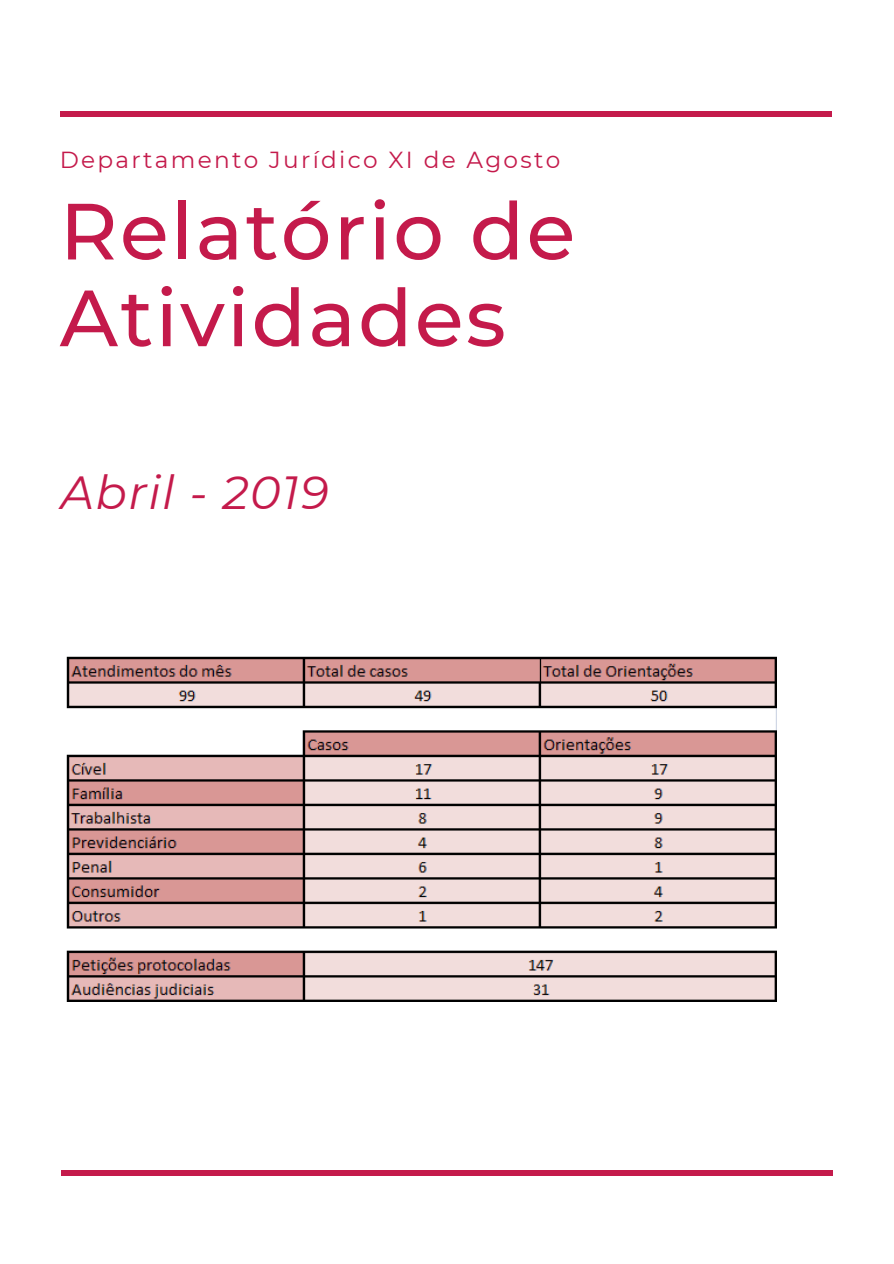
<style>
.page{position:relative;width:894px;height:1264px;background:#fff}
.page>*{position:absolute;margin:0;border:0;box-sizing:border-box;transform-origin:0 0}
.t1{font:500 79.5px/86.7px "Montserrat";letter-spacing:.03em;color:#c41a4b}
.t2{font:italic 46.35px "Montserrat";letter-spacing:.03em;color:#c41a4b}
.t3{font:23.25px "Montserrat";letter-spacing:.1em;color:#c41a4b}
</style>
<div class="page">
<div style="left:60px;top:111px;width:771px;height:5px;background:#c41a4b"></div>
<div style="left:61px;top:1170px;width:771px;height:5px;background:#c41a4b"></div>
<img style="left:66px;top:656px;width:710px;height:345px">
<p class="t3" style="left:60px;top:146px;width:502px">Departamento Jurídico XI de Agosto</p>
<h1 class="t1" style="left:60px;top:187px;width:517px">Relatório de<br>Atividades</h1>
<h2 class="t2" style="left:61px;top:464px;width:269px">Abril - 2019</h2>
</div>
